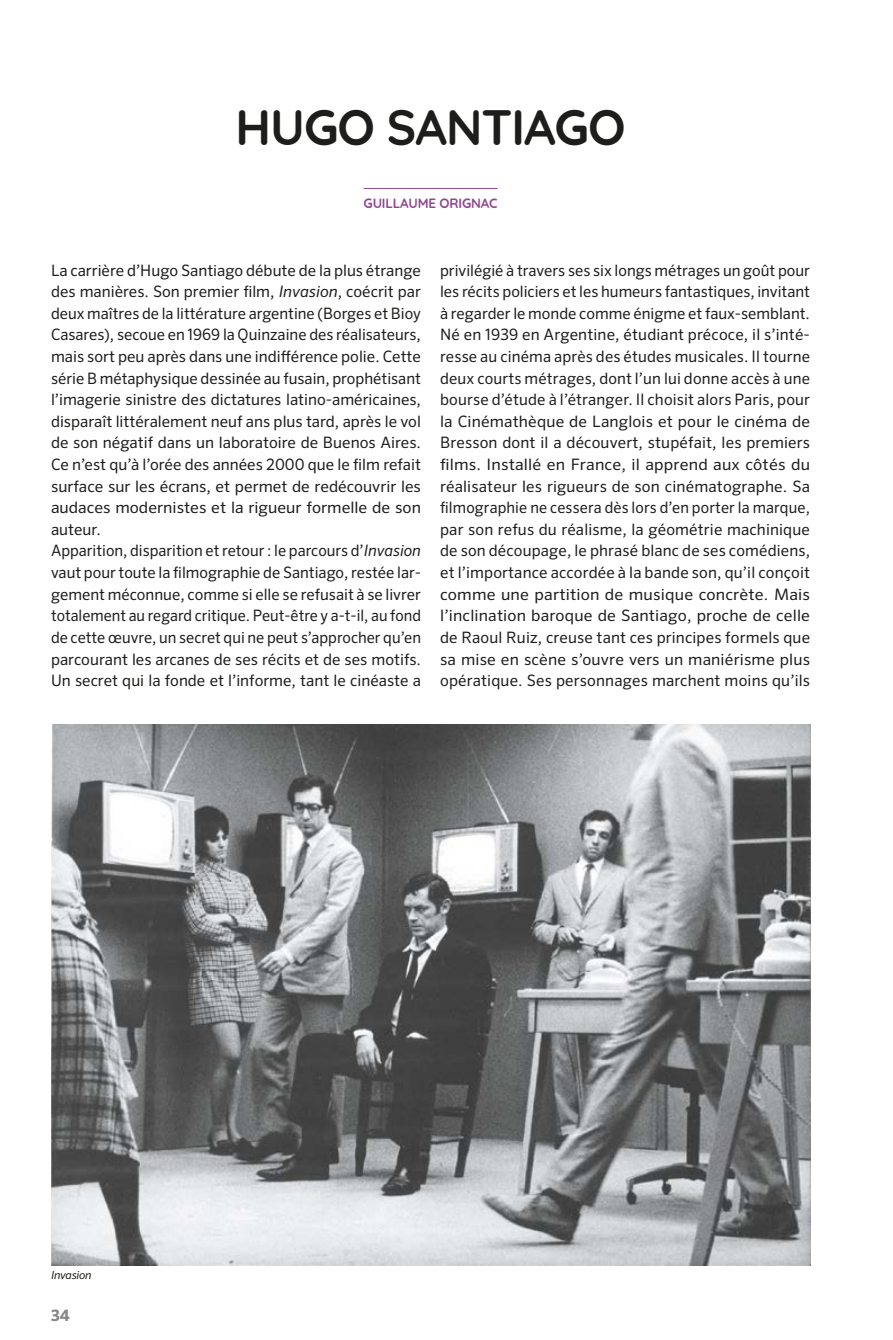
<style>
.page{position:relative;width:893px;height:1340px;background:#fff}
.page>*{position:absolute;margin:0;border:0;box-sizing:border-box;transform-origin:0 0}
.t1{font:700 49.5px "Quicksand";letter-spacing:-.02em;color:#1d1d1b}
.t2{font:15.75px/21.6px "Sero Pro";color:#1d1d1b}
.t3{font:700 15.75px "Sero Pro";color:#878787}
.t4{font:700 13.5px "Quicksand";letter-spacing:-.01em;color:#8f4890}
.t5{font:italic 11.25px "Sero Pro";letter-spacing:-.02em;color:#1d1d1b}
.s1{font-style:italic}
</style>
<div class="page">
<hr style="left:363px;top:188px;width:135px;height:1px;background:#8f4890">
<img style="left:51px;top:724px;width:759px;height:541px">
<h1 class="t1" style="left:235px;top:87px;width:392px">HUGO SANTIAGO</h1>
<p class="t4" style="left:364px;top:192px;width:136px">GUILLAUME ORIGNAC</p>
<p class="t2" style="left:51px;top:259px;width:371px">La carrière d’Hugo Santiago débute de la plus étrange des manières. Son premier film, <span class="s1">Invasion</span>, coécrit par deux maîtres de la littérature argentine (Borges et Bioy Casares), secoue en 1969 la Quinzaine des réalisateurs, mais sort peu après dans une indifférence polie. Cette série B métaphysique dessinée au fusain, prophétisant l’imagerie sinistre des dictatures latino-américaines, disparaît littéralement neuf ans plus tard, après le vol de son négatif dans un laboratoire de Buenos Aires.<br>Ce n’est qu’à l’orée des années 2000 que le film refait surface sur les écrans, et permet de redécouvrir les audaces modernistes et la rigueur formelle de son auteur.<br>Apparition, disparition et retour : le parcours d’<span class="s1">Invasion </span>vaut pour toute la filmographie de Santiago, restée lar&shy;gement méconnue, comme si elle se refusait à se livrer totalement au regard critique. Peut-être y a-t-il, au fond de cette œuvre, un secret qui ne peut s’approcher qu’en parcourant les arcanes de ses récits et de ses motifs.<br>Un secret qui la fonde et l’informe, tant le cinéaste a</p>
<p class="t2" style="left:440px;top:259px;width:371px;text-align:justify">privilégié à travers ses six longs métrages un goût pour les récits policiers et les humeurs fantastiques, invitant à regarder le monde comme énigme et faux-semblant.<br>Né en 1939 en Argentine, étudiant précoce, il s’inté&shy;resse au cinéma après des études musicales. Il tourne deux courts métrages, dont l’un lui donne accès à une bourse d’étude à l’étranger. Il choisit alors Paris, pour la Cinémathèque de Langlois et pour le cinéma de Bresson dont il a découvert, stupéfait, les premiers films. Installé en France, il apprend aux côtés du réalisateur les rigueurs de son cinématographe. Sa filmographie ne cessera dès lors d’en porter la marque, par son refus du réalisme, la géométrie machinique de son découpage, le phrasé blanc de ses comédiens, et l’importance accordée à la bande son, qu’il conçoit comme une partition de musique concrète. Mais l’inclination baroque de Santiago, proche de celle de Raoul Ruiz, creuse tant ces principes formels que sa mise en scène s’ouvre vers un maniérisme plus opératique. Ses personnages marchent moins qu’ils</p>
<p class="t5" style="left:51px;top:1268px;width:42px">Invasion</p>
<p class="t3" style="left:51px;top:1305px;width:20px">34</p>
</div>
